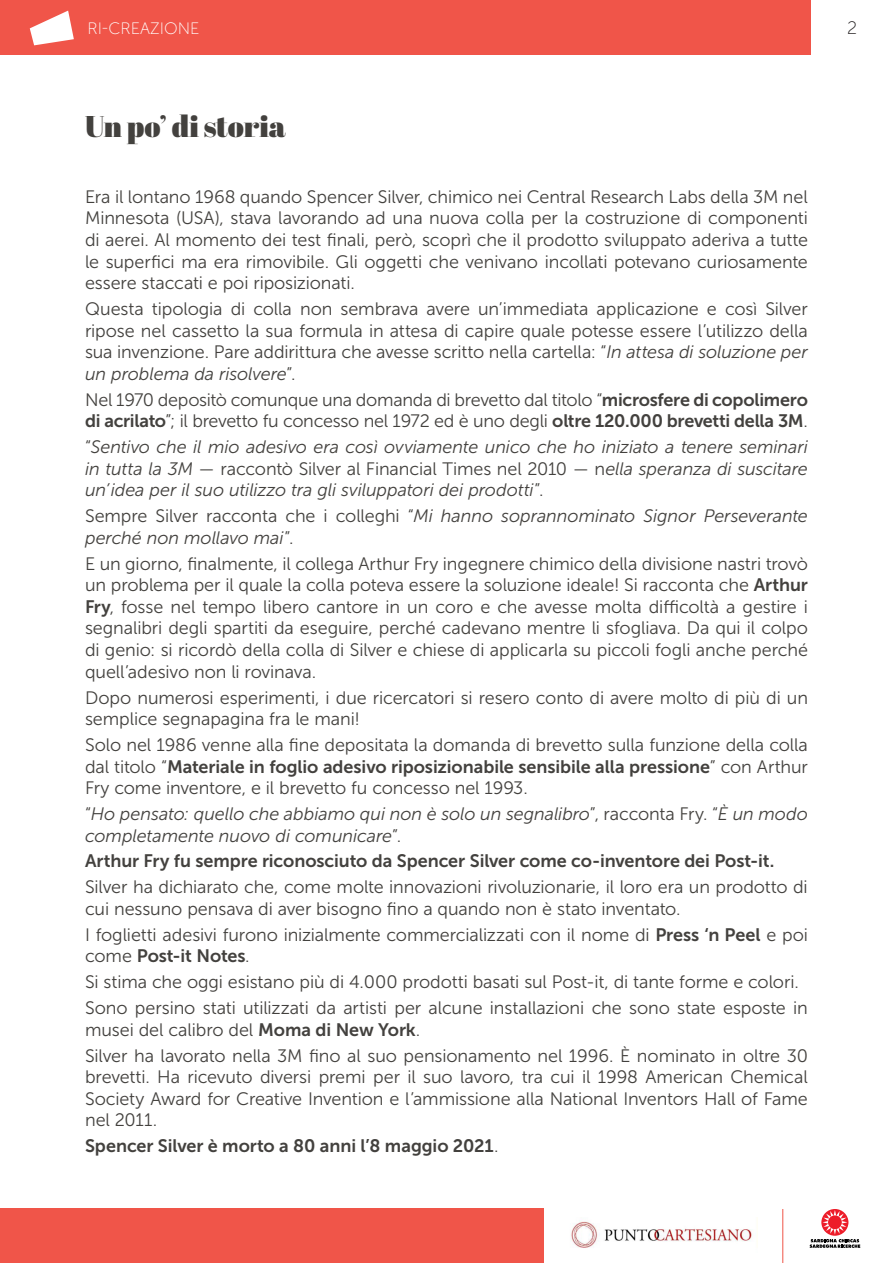
<style>
.page{position:relative;width:893px;height:1263px;background:#fff}
.page>*{position:absolute;margin:0;border:0;box-sizing:border-box;transform-origin:0 0}
.t1{font:900 30px "Abril Display";color:#43413e}
.t2{font:18px/21.6px "Museo Sans 300";letter-spacing:-.005em;color:#43413e;text-align:justify}
.t3{font:italic 18px/21.6px "Museo Sans 300";letter-spacing:-.005em;color:#43413e}
.t4{font:18px "Museo Sans 700";letter-spacing:-.005em;color:#43413e}
.t5{font:18px "Museo Sans 100";color:#231f20}
.t6{font:16.5px "Museo Sans 100";color:#fff}
.s1{font-style:italic}
.s2{font-family:"Museo Sans 700"}
.s3{font-style:normal}
.s4{font-family:"Museo Sans 300"}
</style>
<div class="page">
<div style="left:0;top:1209px;width:544px;height:54px;background:#f05549"></div>
<svg style="left:810px;top:1209px;width:50px;height:39px"></svg>
<img style="left:570px;top:1220px;width:183px;height:28px">
<hr style="left:782px;top:1209px;width:1px;height:54px;background:#f05548">
<div style="left:0;top:0;width:810px;height:54px;background:#f05549"></div>
<svg style="left:30px;top:11px;width:44px;height:34px"></svg>
<p class="t6" style="left:89px;top:20px;width:114px">RI-CREAZIONE</p>
<p class="t5" style="left:847px;top:19px;width:12px">2</p>
<p class="t1" style="left:85px;top:105px;width:202px">Un po’ di storia</p>
<p class="t2" style="left:85px;top:186px;width:724px">Era il lontano 1968 quando Spencer Silver, chimico nei Central Research Labs della 3M nel Minnesota (USA), stava lavorando ad una nuova colla per la costruzione di componenti di aerei. Al momento dei test finali, però, scoprì che il prodotto sviluppato aderiva a tutte le superfici ma era rimovibile. Gli oggetti che venivano incollati potevano curiosamente essere staccati e poi riposizionati.</p>
<p class="t2" style="left:85px;top:298px;width:724px">Questa tipologia di colla non sembrava avere un’immediata applicazione e così Silver ripose nel cassetto la sua formula in attesa di capire quale potesse essere l’utilizzo della sua invenzione. Pare addirittura che avesse scritto nella cartella: “<span class="s1">In attesa di soluzione per un problema da risolvere</span>”.</p>
<p class="t2" style="left:85px;top:389px;width:724px">Nel 1970 depositò comunque una domanda di brevetto dal titolo “<span class="s2">microsfere di copolimero di acrilato</span>”; il brevetto fu concesso nel 1972 ed è uno degli <span class="s2">oltre 120.000 brevetti della 3M</span>.</p>
<p class="t3" style="left:85px;top:436px;width:724px;text-align:justify"><span class="s3">“</span>Sentivo che il mio adesivo era così ovviamente unico che ho iniziato a tenere seminari in tutta la 3M <span class="s3">— raccontò Silver al Financial Times nel 2010 — n</span>ella speranza di suscitare un’idea per il suo utilizzo tra gli sviluppatori dei prodotti<span class="s3">”.</span></p>
<p class="t3" style="left:85px;top:505px;width:724px"><span class="s3">Sempre Silver racconta che i colleghi “</span>Mi hanno soprannominato Signor Perseverante perché non mollavo mai<span class="s3">”.</span></p>
<p class="t2" style="left:85px;top:553px;width:724px">E un giorno, finalmente, il collega Arthur Fry ingegnere chimico della divisione nastri trovò un problema per il quale la colla poteva essere la soluzione ideale! Si racconta che <span class="s2">Arthur Fry</span>, fosse nel tempo libero cantore in un coro e che avesse molta difficoltà a gestire i segnalibri degli spartiti da eseguire, perché cadevano mentre li sfogliava. Da qui il colpo di genio: si ricordò della colla di Silver e chiese di applicarla su piccoli fogli anche perché quell’adesivo non li rovinava.</p>
<p class="t2" style="left:85px;top:687px;width:724px">Dopo numerosi esperimenti, i due ricercatori si resero conto di avere molto di più di un semplice segnapagina fra le mani!</p>
<p class="t2" style="left:85px;top:734px;width:724px">Solo nel 1986 venne alla fine depositata la domanda di brevetto sulla funzione della colla dal titolo “<span class="s2">Materiale in foglio adesivo riposizionabile sensibile alla pressione</span>” con Arthur Fry come inventore, e il brevetto fu concesso nel 1993.</p>
<p class="t3" style="left:85px;top:803px;width:724px"><span class="s3">“</span>Ho pensato: quello che abbiamo qui non è solo un segnalibro<span class="s3">”, racconta Fry. “</span>È un modo completamente nuovo di comunicare<span class="s3">”.</span></p>
<p class="t4" style="left:85px;top:851px;width:691px">Arthur Fry fu sempre riconosciuto da Spencer Silver come co-inventore dei Post-it.</p>
<p class="t2" style="left:85px;top:876px;width:724px">Silver ha dichiarato che, come molte innovazioni rivoluzionarie, il loro era un prodotto di cui nessuno pensava di aver bisogno fino a quando non è stato inventato.</p>
<p class="t2" style="left:85px;top:924px;width:724px">I foglietti adesivi furono inizialmente commercializzati con il nome di <span class="s2">Press ‘n Peel</span> e poi come <span class="s2">Post-it Notes</span>.</p>
<p class="t2" style="left:85px;top:971px;width:715px">Si stima che oggi esistano più di 4.000 prodotti basati sul Post-it, di tante forme e colori.</p>
<p class="t2" style="left:85px;top:997px;width:724px">Sono persino stati utilizzati da artisti per alcune installazioni che sono state esposte in musei del calibro del <span class="s2">Moma di New York</span>.</p>
<p class="t2" style="left:85px;top:1045px;width:724px">Silver ha lavorato nella 3M fino al suo pensionamento nel 1996. È nominato in oltre 30 brevetti. Ha ricevuto diversi premi per il suo lavoro, tra cui il 1998 American Chemical Society Award for Creative Invention e l’ammissione alla National Inventors Hall of Fame nel 2011.</p>
<p class="t4" style="left:85px;top:1136px;width:415px">Spencer Silver è morto a 80 anni l’8 maggio 2021<span class="s4">.</span></p>
</div>
